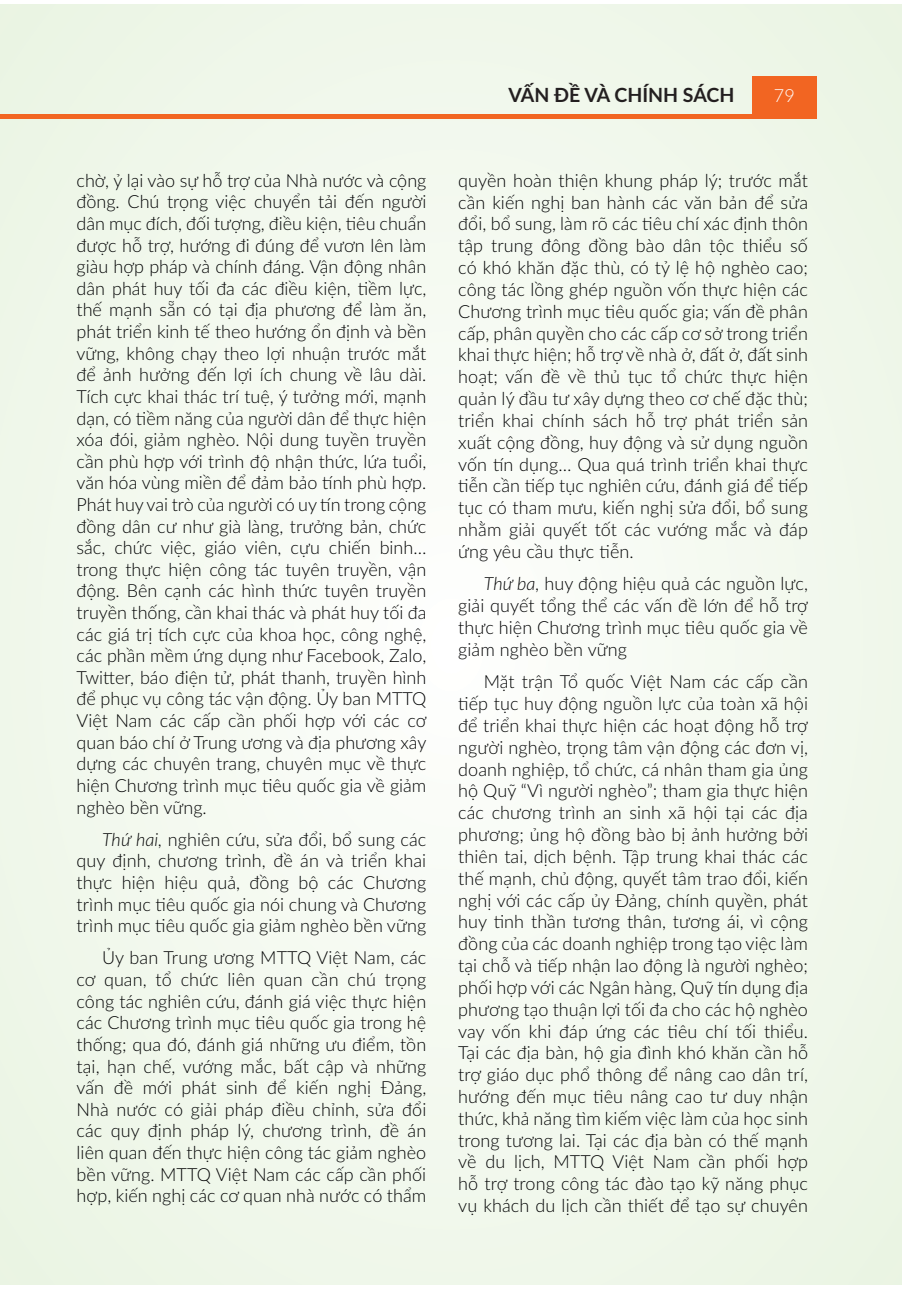
<style>
.page{position:relative;width:906px;height:1289px;background:#fff}
.page>*{position:absolute;margin:0;border:0;box-sizing:border-box;transform-origin:0 0}
.t1{font:700 19.5px "Lato";color:#231f20}
.t2{font:300 18px/21.6px "Lato";letter-spacing:.005em;color:#020304;text-align:justify}
.t3{font:300 18px "Lato";color:#fff}
.s1{font-style:italic}
</style>
<div class="page">
<div style="left:0;top:4px;width:901px;height:1280px;background:#f2f8ee"></div>
<div style="left:752px;top:76px;width:64px;height:43px;background:#f26522"></div>
<hr style="left:0;top:115px;width:752px;height:4px;background:#f26522">
<p class="t2" style="left:77px;top:169px;width:351px">chờ, ỷ lại vào sự hỗ trợ của Nhà nước và cộng đồng. Chú trọng việc chuyển tải đến người dân mục đích, đối tượng, điều kiện, tiêu chuẩn được hỗ trợ, hướng đi đúng để vươn lên làm giàu hợp pháp và chính đáng. Vận động nhân dân phát huy tối đa các điều kiện, tiềm lực, thế mạnh sẵn có tại địa phương để làm ăn, phát triển kinh tế theo hướng ổn định và bền vững, không chạy theo lợi nhuận trước mắt để ảnh hưởng đến lợi ích chung về lâu dài.<br>Tích cực khai thác trí tuệ, ý tưởng mới, mạnh dạn, có tiềm năng của người dân để thực hiện xóa đói, giảm nghèo. Nội dung tuyền truyền cần phù hợp với trình độ nhận thức, lứa tuổi, văn hóa vùng miền để đảm bảo tính phù hợp.<br>Phát huy vai trò của người có uy tín trong cộng đồng dân cư như già làng, trưởng bản, chức sắc, chức việc, giáo viên, cựu chiến binh… trong thực hiện công tác tuyên truyền, vận động. Bên cạnh các hình thức tuyên truyền truyền thống, cần khai thác và phát huy tối đa các giá trị tích cực của khoa học, công nghệ, các phần mềm ứng dụng như Facebook, Zalo, Twitter, báo điện tử, phát thanh, truyền hình để phục vụ công tác vận động. Ủy ban MTTQ Việt Nam các cấp cần phối hợp với các cơ quan báo chí ở Trung ương và địa phương xây dựng các chuyên trang, chuyên mục về thực hiện Chương trình mục tiêu quốc gia về giảm nghèo bền vững.</p>
<p class="t2" style="left:77px;top:827px;width:351px;text-indent:26px"><span class="s1">Thứ hai,</span> nghiên cứu, sửa đổi, bổ sung các quy định, chương trình, đề án và triển khai thực hiện hiệu quả, đồng bộ các Chương trình mục tiêu quốc gia nói chung và Chương trình mục tiêu quốc gia giảm nghèo bền vững</p>
<p class="t2" style="left:77px;top:946px;width:351px;text-indent:26px">Ủy ban Trung ương MTTQ Việt Nam, các cơ quan, tổ chức liên quan cần chú trọng công tác nghiên cứu, đánh giá việc thực hiện các Chương trình mục tiêu quốc gia trong hệ thống; qua đó, đánh giá những ưu điểm, tồn tại, hạn chế, vướng mắc, bất cập và những vấn đề mới phát sinh để kiến nghị Đảng, Nhà nước có giải pháp điều chỉnh, sửa đổi các quy định pháp lý, chương trình, đề án liên quan đến thực hiện công tác giảm nghèo bền vững. MTTQ Việt Nam các cấp cần phối hợp, kiến nghị các cơ quan nhà nước có thẩm</p>
<p class="t1" style="left:508px;top:80px;width:227px">VẤN ĐỀ VÀ CHÍNH SÁCH</p>
<p class="t3" style="left:774px;top:83px;width:22px">79</p>
<p class="t2" style="left:458px;top:169px;width:351px">quyền hoàn thiện khung pháp lý; trước mắt cần kiến nghị ban hành các văn bản để sửa đổi, bổ sung, làm rõ các tiêu chí xác định thôn tập trung đông đồng bào dân tộc thiểu số có khó khăn đặc thù, có tỷ lệ hộ nghèo cao; công tác lồng ghép nguồn vốn thực hiện các Chương trình mục tiêu quốc gia; vấn đề phân cấp, phân quyền cho các cấp cơ sở trong triển khai thực hiện; hỗ trợ về nhà ở, đất ở, đất sinh hoạt; vấn đề về thủ tục tổ chức thực hiện quản lý đầu tư xây dựng theo cơ chế đặc thù; triển khai chính sách hỗ trợ phát triển sản xuất cộng đồng, huy động và sử dụng nguồn vốn tín dụng… Qua quá trình triển khai thực tiễn cần tiếp tục nghiên cứu, đánh giá để tiếp tục có tham mưu, kiến nghị sửa đổi, bổ sung nhằm giải quyết tốt các vướng mắc và đáp ứng yêu cầu thực tiễn.</p>
<p class="t2" style="left:458px;top:572px;width:351px;text-indent:26px"><span class="s1">Thứ ba,</span> huy động hiệu quả các nguồn lực, giải quyết tổng thể các vấn đề lớn để hỗ trợ thực hiện Chương trình mục tiêu quốc gia về giảm nghèo bền vững</p>
<p class="t2" style="left:458px;top:670px;width:351px;text-indent:26px">Mặt trận Tổ quốc Việt Nam các cấp cần tiếp tục huy động nguồn lực của toàn xã hội để triển khai thực hiện các hoạt động hỗ trợ người nghèo, trọng tâm vận động các đơn vị, doanh nghiệp, tổ chức, cá nhân tham gia ủng hộ Quỹ “Vì người nghèo”; tham gia thực hiện các chương trình an sinh xã hội tại các địa phương; ủng hộ đồng bào bị ảnh hưởng bởi thiên tai, dịch bệnh. Tập trung khai thác các thế mạnh, chủ động, quyết tâm trao đổi, kiến nghị với các cấp ủy Đảng, chính quyền, phát huy tinh thần tương thân, tương ái, vì cộng đồng của các doanh nghiệp trong tạo việc làm tại chỗ và tiếp nhận lao động là người nghèo; phối hợp với các Ngân hàng, Quỹ tín dụng địa phương tạo thuận lợi tối đa cho các hộ nghèo vay vốn khi đáp ứng các tiêu chí tối thiểu.<br>Tại các địa bàn, hộ gia đình khó khăn cần hỗ trợ giáo dục phổ thông để nâng cao dân trí, hướng đến mục tiêu nâng cao tư duy nhận thức, khả năng tìm kiếm việc làm của học sinh trong tương lai. Tại các địa bàn có thế mạnh về du lịch, MTTQ Việt Nam cần phối hợp hỗ trợ trong công tác đào tạo kỹ năng phục vụ khách du lịch cần thiết để tạo sự chuyên</p>
</div>
